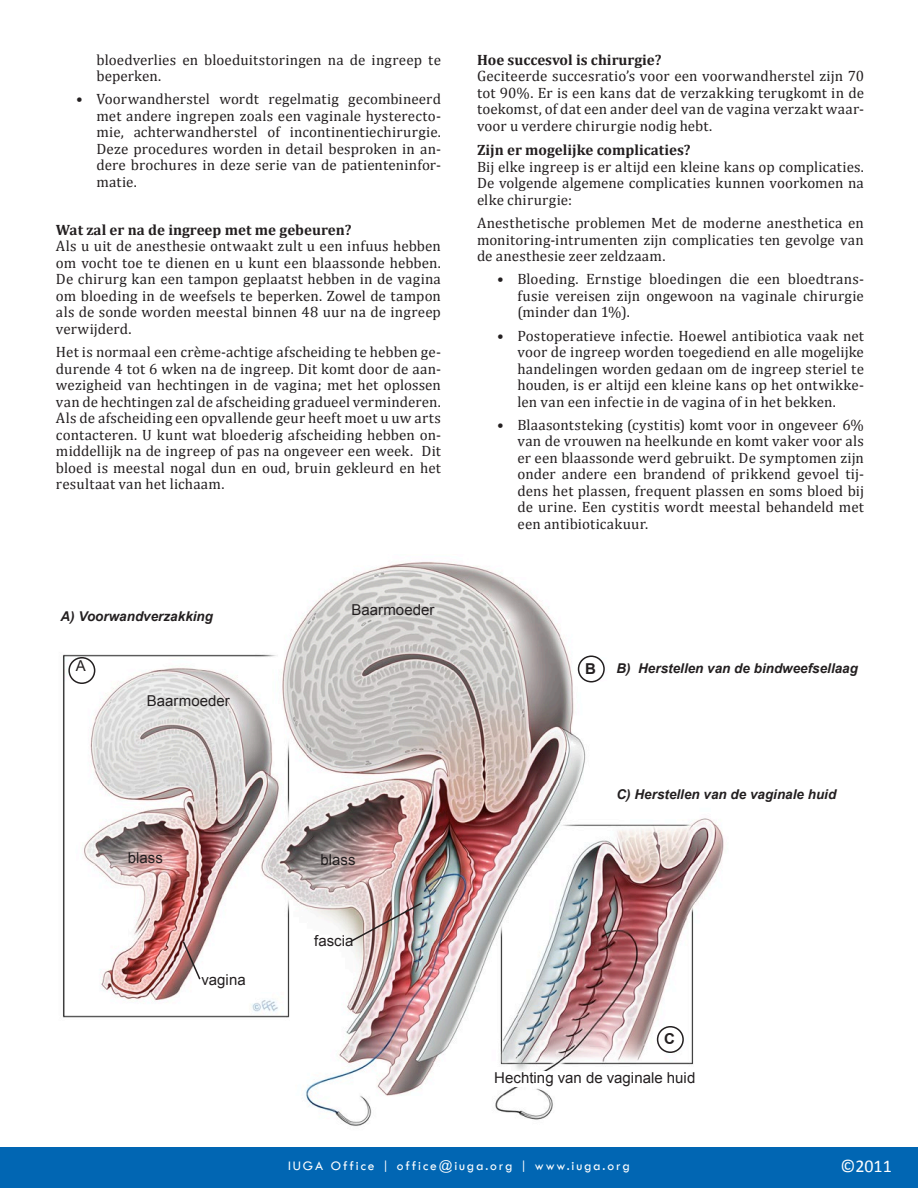
<style>
.page{position:relative;width:918px;height:1188px;background:#fff}
.page>*{position:absolute;margin:0;border:0;box-sizing:border-box;transform-origin:0 0}
.t1{font:18px "Calibri";color:#fff}
.Text_main_CONTENT{font:15px/16.5px "Cambria";letter-spacing:.01em;color:#231f20;text-align:justify}
.Subtitles_content{font:700 15px "Cambria";color:#231f20}
.Tags{font:15px "Arial";color:#231f20}
.Body_3{font:700 15px "Arial";color:#231f20}
.images_title{font:italic 700 13.5px "Arial";color:#231f20}
.t2{font:13.5px "Tw Cen";letter-spacing:.14em;color:#fff}
</style>
<div class="page">
<div style="left:0;top:1147px;width:918px;height:41px;background:#0166b3"></div>
<img style="left:63px;top:562px;width:661px;height:564px">
<div style="left:658px;top:1027px;width:25px;height:25px;background:#fff;border-radius:50%"></div>
<div style="left:657px;top:1026px;width:27px;height:27px;border:2px solid #231f20;border-radius:50%"></div>
<div style="left:579px;top:656px;width:25px;height:26px;background:#fff;border-radius:50%"></div>
<div style="left:578px;top:656px;width:27px;height:27px;border:2px solid #231f20;border-radius:50%"></div>
<div style="left:69px;top:658px;width:26px;height:25px;background:#fff;border-radius:50%"></div>
<div style="left:68px;top:657px;width:27px;height:27px;border:2px solid #231f20;border-radius:50%"></div>
<div style="left:494px;top:1072px;width:237px;height:15px;background:#fff"></div>
<svg style="left:181px;top:940px;width:21px;height:41px"></svg>
<img style="left:349px;top:901px;width:75px;height:42px">
<p class="Text_main_CONTENT" style="left:96px;top:51px;width:346px">bloedverlies en bloeduitstoringen na de ingreep te beperken.</p>
<p class="Text_main_CONTENT" style="left:96px;top:91px;width:346px;text-indent:-20px">• Voorwandherstel wordt regelmatig gecombineerd met andere ingrepen zoals een vaginale hysterecto&shy;mie, achterwandherstel of incontinentiechirurgie.<br>Deze procedures worden in detail besproken in an&shy;dere brochures in deze serie van de patienteninfor&shy;matie.</p>
<p class="Subtitles_content" style="left:56px;top:219px;width:297px">Wat zal er na de ingreep met me gebeuren?</p>
<p class="Text_main_CONTENT" style="left:56px;top:238px;width:387px">Als u uit de anesthesie ontwaakt zult u een infuus hebben om vocht toe te dienen en u kunt een blaassonde hebben.<br>De chirurg kan een tampon geplaatst hebben in de vagina om bloeding in de weefsels te beperken. Zowel de tampon als de sonde worden meestal binnen 48 uur na de ingreep verwijderd.</p>
<p class="Text_main_CONTENT" style="left:56px;top:344px;width:387px">Het is normaal een crème-achtige afscheiding te hebben ge&shy;durende 4 tot 6 wken na de ingreep. Dit komt door de aan&shy;wezigheid van hechtingen in de vagina; met het oplossen van de hechtingen zal de afscheiding gradueel verminderen.<br>Als de afscheiding een opvallende geur heeft moet u uw arts contacteren. U kunt wat bloederig afscheiding hebben on&shy;middellijk na de ingreep of pas na ongeveer een week. Dit bloed is meestal nogal dun en oud, bruin gekleurd en het resultaat van het lichaam.</p>
<p class="images_title" style="left:61px;top:607px;width:154px">A) Voorwandverzakking</p>
<p class="Tags" style="left:76px;top:656px;width:12px">A</p>
<p class="Tags" style="left:147px;top:691px;width:85px">Baarmoeder</p>
<p class="Tags" style="left:128px;top:848px;width:37px">blass</p>
<p class="Tags" style="left:202px;top:970px;width:46px">vagina</p>
<p class="Tags" style="left:351px;top:600px;width:85px">Baarmoeder</p>
<p class="Tags" style="left:321px;top:850px;width:37px">blass</p>
<p class="Tags" style="left:314px;top:931px;width:41px">fascia</p>
<p class="Subtitles_content" style="left:477px;top:49px;width:186px">Hoe succesvol is chirurgie?</p>
<p class="Text_main_CONTENT" style="left:477px;top:68px;width:388px">Geciteerde succesratio’s voor een voorwandherstel zijn 70 tot 90%. Er is een kans dat de verzakking terugkomt in de toekomst, of dat een ander deel van de vagina verzakt waar&shy;voor u verdere chirurgie nodig hebt.</p>
<p class="Subtitles_content" style="left:477px;top:140px;width:215px">Zijn er mogelijke complicaties?</p>
<p class="Text_main_CONTENT" style="left:477px;top:158px;width:389px">Bij elke ingreep is er altijd een kleine kans op complicaties.<br>De volgende algemene complicaties kunnen voorkomen na elke chirurgie:</p>
<p class="Text_main_CONTENT" style="left:477px;top:215px;width:388px">Anesthetische problemen Met de moderne anesthetica en monitoring-intrumenten zijn complicaties ten gevolge van de anesthesie zeer zeldzaam.</p>
<p class="Text_main_CONTENT" style="left:518px;top:271px;width:348px;text-indent:-20px">• Bloeding. Ernstige bloedingen die een bloedtrans&shy;fusie vereisen zijn ongewoon na vaginale chirurgie (minder dan 1%).</p>
<p class="Text_main_CONTENT" style="left:518px;top:327px;width:348px;text-indent:-20px">• Postoperatieve infectie. Hoewel antibiotica vaak net voor de ingreep worden toegediend en alle mogelijke handelingen worden gedaan om de ingreep steriel te houden, is er altijd een kleine kans op het ontwikke&shy;len van een infectie in de vagina of in het bekken.</p>
<p class="Text_main_CONTENT" style="left:518px;top:416px;width:348px;text-indent:-20px">• Blaasontsteking (cystitis) komt voor in ongeveer 6% van de vrouwen na heelkunde en komt vaker voor als er een blaassonde werd gebruikt. De symptomen zijn onder andere een brandend of prikkend gevoel tij&shy;dens het plassen, frequent plassen en soms bloed bij de urine. Een cystitis wordt meestal behandeld met een antibioticakuur.</p>
<p class="Body_3" style="left:585px;top:659px;width:12px">B</p>
<p class="images_title" style="left:616px;top:659px;width:243px">B) Herstellen van de bindweefsellaag</p>
<p class="images_title" style="left:616px;top:785px;width:221px">C) Herstellen van de vaginale huid</p>
<p class="Body_3" style="left:664px;top:1029px;width:12px">C</p>
<p class="Tags" style="left:494px;top:1067px;width:203px">Hechting van de vaginale huid</p>
<p class="t2" style="left:288px;top:1158px;width:343px">IUGA Office | office@iuga.org | www.iuga.org</p>
<p class="t1" style="left:840px;top:1155px;width:53px">©2011</p>
</div>
